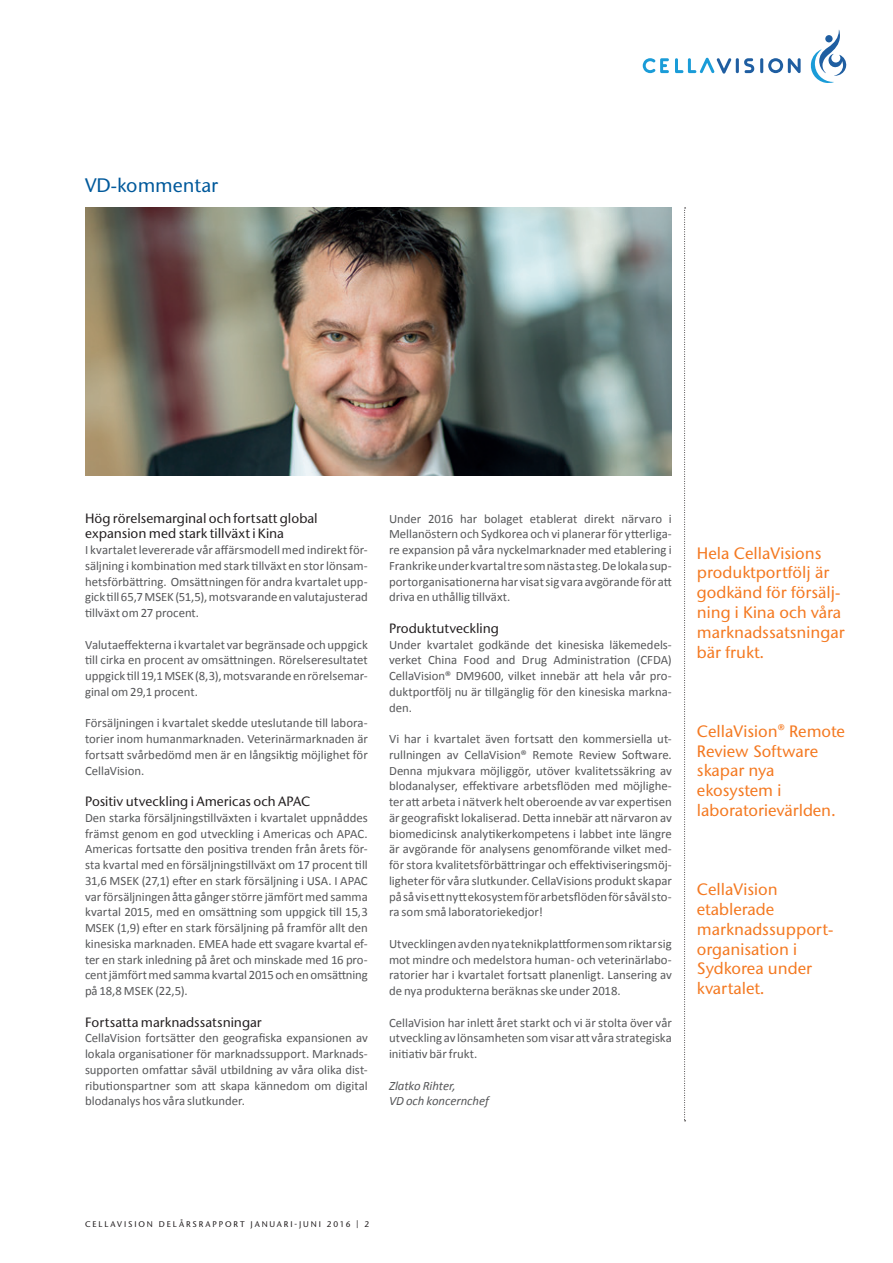
<style>
.page{position:relative;width:893px;height:1263px;background:#fff}
.page>*{position:absolute;margin:0;border:0;box-sizing:border-box;transform-origin:0 0}
.t1{font:500 19.5px "Stone Sans ITC Pro";color:#00599b}
.t2{font:500 16.5px/19.8px "Stone Sans ITC Pro";color:#f47921}
.t3{font:500 13.5px/15.8px "Stone Sans ITC Pro";color:#231f20}
.t4{font:12.75px/15.8px "Calibri";color:#57585a;text-align:justify}
.t5{font:italic 12.75px/15.8px "Calibri";color:#57585a}
.t6{font:500 8.25px "Stone Sans ITC Pro";letter-spacing:.23em;color:#231f20}
</style>
<div class="page">
<svg style="left:643px;top:58px;width:158px;height:16px"></svg>
<svg style="left:810px;top:30px;width:36px;height:53px"></svg>
<svg style="left:684px;top:208px;width:2px;height:913px"></svg>
<img style="left:85px;top:207px;width:587px;height:268px">
<h1 class="t1" style="left:85px;top:173px;width:135px">VD-kommentar</h1>
<p class="t3" style="left:85px;top:510px;width:234px">Hög rörelsemarginal och fortsatt global expansion med stark tillväxt i Kina</p>
<p class="t4" style="left:85px;top:542px;width:284px">I kvartalet levererade vår affärsmodell med indirekt för&shy;säljning i kombination med stark tillväxt en stor lönsam&shy;hetsförbättring. Omsättningen för andra kvartalet upp&shy;gick till 65,7 MSEK (51,5), motsvarande en valutajusterad tillväxt om 27 procent.</p>
<p class="t4" style="left:85px;top:636px;width:284px">Valutaeffekterna i kvartalet var begränsade och uppgick till cirka en procent av omsättningen. Rörelseresultatet uppgick till 19,1 MSEK (8,3), motsvarande en rörelsemar&shy;ginal om 29,1 procent.</p>
<p class="t4" style="left:85px;top:715px;width:284px">Försäljningen i kvartalet skedde uteslutande till labora&shy;torier inom humanmarknaden. Veterinärmarknaden är fortsatt svårbedömd men är en långsiktig möjlighet för CellaVision.</p>
<p class="t3" style="left:85px;top:793px;width:227px">Positiv utveckling i Americas och APAC</p>
<p class="t4" style="left:85px;top:810px;width:284px">Den starka försäljningstillväxten i kvartalet uppnåddes främst genom en god utveckling i Americas och APAC.<br>Americas fortsatte den positiva trenden från årets för&shy;sta kvartal med en försäljningstillväxt om 17 procent till 31,6 MSEK (27,1) efter en stark försäljning i USA. I APAC var försäljningen åtta gånger större jämfört med samma kvartal 2015, med en omsättning som uppgick till 15,3<br>MSEK (1,9) efter en stark försäljning på framför allt den kinesiska marknaden. EMEA hade ett svagare kvartal ef&shy;ter en stark inledning på året och minskade med 16 pro&shy;cent jämfört med samma kvartal 2015 och en omsättning på 18,8 MSEK (22,5).</p>
<p class="t3" style="left:85px;top:1014px;width:178px">Fortsatta marknadssatsningar</p>
<p class="t4" style="left:85px;top:1030px;width:284px">CellaVision fortsätter den geografiska expansionen av lokala organisationer för marknadssupport. Marknads&shy;supporten omfattar såväl utbildning av våra olika dist&shy;ributionspartner som att skapa kännedom om digital blodanalys hos våra slutkunder.</p>
<p class="t4" style="left:389px;top:510px;width:284px">Under 2016 har bolaget etablerat direkt närvaro i Mellanöstern och Sydkorea och vi planerar för ytterliga&shy;re expansion på våra nyckelmarknader med etablering i Frankrike under kvartal tre som nästa steg. De lokala sup&shy;portorganisationerna har visat sig vara avgörande för att driva en uthållig tillväxt.</p>
<p class="t3" style="left:389px;top:620px;width:111px">Produktutveckling</p>
<p class="t4" style="left:389px;top:637px;width:284px">Under kvartalet godkände det kinesiska läkemedels&shy;verket China Food and Drug Administration (CFDA)<br>CellaVision® DM9600, vilket innebär att hela vår pro&shy;duktportfölj nu är tillgänglig för den kinesiska markna&shy;den.</p>
<p class="t4" style="left:389px;top:731px;width:284px">Vi har i kvartalet även fortsatt den kommersiella ut&shy;rullningen av CellaVision® Remote Review Software.<br>Denna mjukvara möjliggör, utöver kvalitetssäkring av blodanalyser, effektivare arbetsflöden med möjlighe&shy;ter att arbeta i nätverk helt oberoende av var expertisen är geografiskt lokaliserad. Detta innebär att närvaron av biomedicinsk analytikerkompetens i labbet inte längre är avgörande för analysens genomförande vilket med&shy;för stora kvalitetsförbättringar och effektiviseringsmöj&shy;ligheter för våra slutkunder. CellaVisions produkt skapar på så vis ett nytt ekosystem för arbetsflöden för såväl sto&shy;ra som små laboratoriekedjor!</p>
<p class="t4" style="left:389px;top:936px;width:284px">Utvecklingen av den nya teknikplattformen som riktar sig mot mindre och medelstora human- och veterinärlabo&shy;ratorier har i kvartalet fortsatt planenligt. Lansering av de nya produkterna beräknas ske under 2018.</p>
<p class="t4" style="left:389px;top:1014px;width:284px">CellaVision har inlett året starkt och vi är stolta över vår utveckling av lönsamheten som visar att våra strategiska initiativ bär frukt.</p>
<p class="t5" style="left:389px;top:1077px;width:102px">Zlatko Rihter,<br>VD och koncernchef</p>
<p class="t2" style="left:697px;top:543px;width:149px">Hela CellaVisions produktportfölj är godkänd för försälj&shy;ning i Kina och våra marknadssatsningar bär frukt.</p>
<p class="t2" style="left:697px;top:721px;width:149px">CellaVision® Remote<br>Review Software skapar nya ekosystem i laboratorievärlden.</p>
<p class="t2" style="left:697px;top:879px;width:138px">CellaVision etablerade marknadssupport&shy;organisation i<br>Sydkorea under kvartalet.</p>
<p class="t6" style="left:85px;top:1218px;width:286px">CELLAVISION DELÅRSRAPPORT JANUARI-JUNI 2016 | 2</p>
</div>
